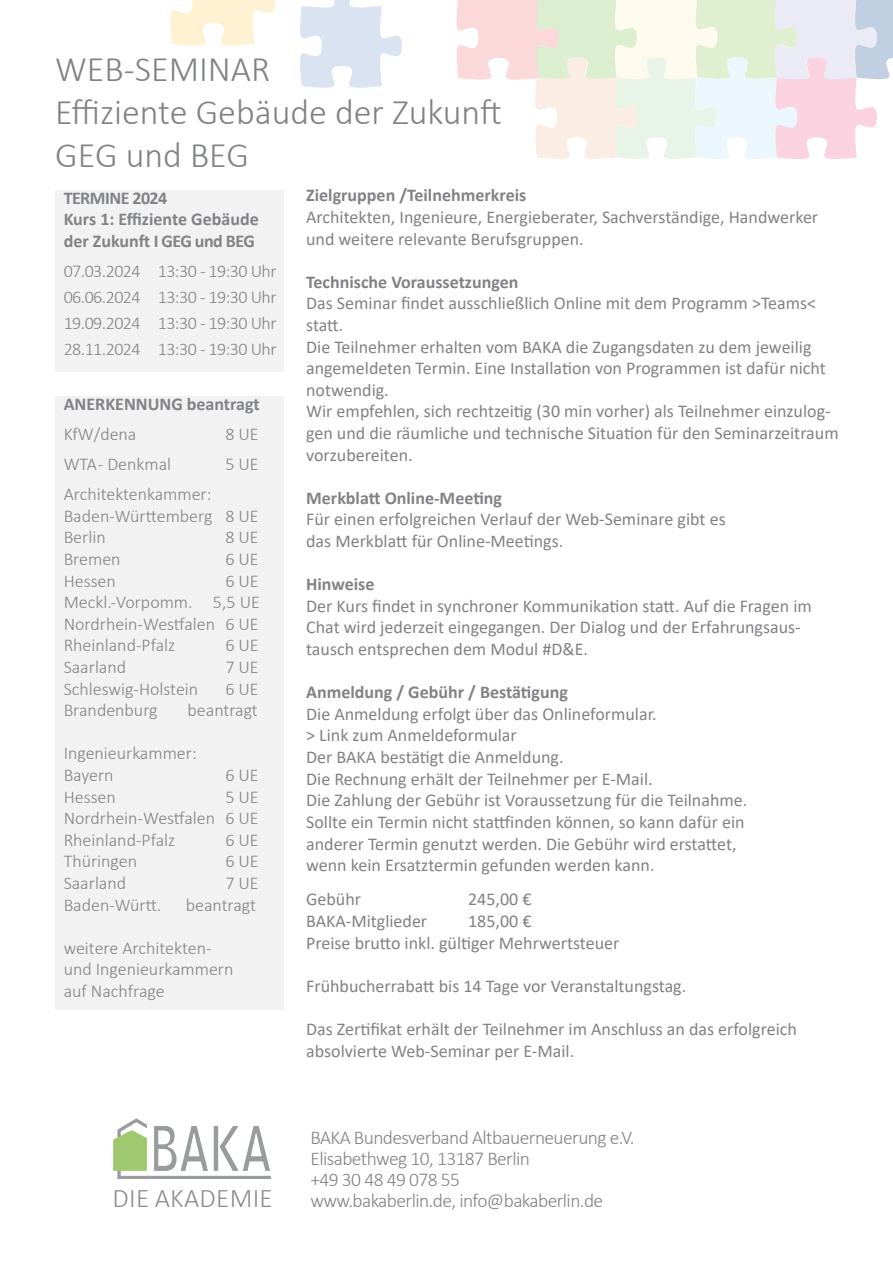
<style>
.page{position:relative;width:893px;height:1263px;background:#fff}
.page>*{position:absolute;margin:0;border:0;box-sizing:border-box;transform-origin:0 0}
.t1{font:300 36px/43.2px "Calibri";color:#808285}
.t2{font:300 27px "Calibri";letter-spacing:.01em;color:#8a8c8f}
.t3{font:300 19.5px/21px "Calibri";letter-spacing:-.03em;color:#808285}
.t4{font:18px/21.6px "Calibri";color:#808285}
.t5{font:300 18px/21.6px "Calibri";color:#808285}
.t6{font:700 18px/21.6px "Calibri";color:#808285}
</style>
<div class="page">
<img style="left:113px;top:1118px;width:158px;height:60px">
<svg style="left:457px;top:0;width:436px;height:159px"></svg>
<svg style="left:300px;top:0;width:102px;height:88px"></svg>
<svg style="left:170px;top:0;width:105px;height:46px"></svg>
<div style="left:55px;top:396px;width:229px;height:614px;background:#f2f2f2"></div>
<div style="left:55px;top:190px;width:229px;height:182px;background:#f2f2f2"></div>
<h1 class="t1" style="left:55px;top:47px;width:448px">WEB-SEMINAR<br>Effiziente Gebäude der Zukunft<br>GEG und BEG</h1>
<p class="t6" style="left:306px;top:184px;width:222px">Zielgruppen /Teilnehmerkreis</p>
<p class="t4" style="left:306px;top:206px;width:514px">Architekten, Ingenieure, Energieberater, Sachverständige, Handwerker und weitere relevante Berufsgruppen.</p>
<p class="t6" style="left:306px;top:271px;width:214px">Technische Voraussetzungen</p>
<p class="t4" style="left:306px;top:292px;width:534px">Das Seminar findet ausschließlich Online mit dem Programm &gt;Teams&lt; statt.<br>Die Teilnehmer erhalten vom BAKA die Zugangsdaten zu dem jeweilig angemeldeten Termin. Eine Installation von Programmen ist dafür nicht notwendig.<br>Wir empfehlen, sich rechtzeitig (30 min vorher) als Teilnehmer einzulog&shy;gen und die räumliche und technische Situation für den Seminarzeitraum vorzubereiten.</p>
<p class="t6" style="left:306px;top:487px;width:197px">Merkblatt Online-Meeting</p>
<p class="t4" style="left:306px;top:508px;width:421px">Für einen erfolgreichen Verlauf der Web-Seminare gibt es das Merkblatt für Online-Meetings.</p>
<p class="t6" style="left:306px;top:573px;width:70px">Hinweise</p>
<p class="t4" style="left:306px;top:595px;width:507px">Der Kurs findet in synchroner Kommunikation statt. Auf die Fragen im<br>Chat wird jederzeit eingegangen. Der Dialog und der Erfahrungsaus&shy;tausch entsprechen dem Modul #D&amp;E.</p>
<p class="t6" style="left:306px;top:681px;width:263px">Anmeldung / Gebühr / Bestätigung</p>
<p class="t4" style="left:306px;top:703px;width:443px">Die Anmeldung erfolgt über das Onlineformular.<br>&gt; Link zum Anmeldeformular<br>Der BAKA bestätigt die Anmeldung.<br>Die Rechnung erhält der Teilnehmer per E-Mail.<br>Die Zahlung der Gebühr ist Voraussetzung für die Teilnahme.<br>Sollte ein Termin nicht stattfinden können, so kann dafür ein anderer Termin genutzt werden. Die Gebühr wird erstattet, wenn kein Ersatztermin gefunden werden kann.</p>
<p class="t4" style="left:306px;top:888px;width:56px">Gebühr</p>
<p class="t4" style="left:468px;top:888px;width:65px">245,00 €</p>
<p class="t4" style="left:306px;top:910px;width:123px">BAKA-Mitglieder</p>
<p class="t6" style="left:64px;top:187px;width:197px">TERMINE 2024<br>Kurs 1: Effiziente Gebäude der Zukunft I GEG und BEG</p>
<p class="t5" style="left:64px;top:258px;width:214px;line-height:25.8px;text-align:justify">07.03.2024 13:30 - 19:30 Uhr 06.06.2024 13:30 - 19:30 Uhr 19.09.2024 13:30 - 19:30 Uhr 28.11.2024 13:30 - 19:30 Uhr</p>
<p class="t6" style="left:64px;top:393px;width:198px">ANERKENNUNG beantragt</p>
<p class="t5" style="left:64px;top:423px;width:74px">KfW/dena</p>
<p class="t5" style="left:225px;top:423px;width:35px">8 UE</p>
<p class="t5" style="left:64px;top:453px;width:109px">WTA - Denkmal</p>
<p class="t5" style="left:225px;top:453px;width:35px">5 UE</p>
<p class="t5" style="left:64px;top:483px;width:197px">Architektenkammer:<br>Baden-Württemberg 8 UE<br>Berlin</p>
<p class="t5" style="left:225px;top:526px;width:35px">8 UE</p>
<p class="t5" style="left:64px;top:548px;width:58px">Bremen</p>
<p class="t5" style="left:225px;top:548px;width:35px">6 UE</p>
<p class="t5" style="left:64px;top:570px;width:54px">Hessen</p>
<p class="t5" style="left:64px;top:570px;width:198px;text-align:justify;text-indent:162px">6 UE Meckl.-Vorpomm. 5,5 UE Nordrhein-Westfalen 6 UE Rheinland-Pfalz</p>
<p class="t5" style="left:225px;top:634px;width:35px">6 UE</p>
<p class="t5" style="left:64px;top:656px;width:64px">Saarland</p>
<p class="t5" style="left:225px;top:656px;width:35px">7 UE</p>
<p class="t5" style="left:64px;top:678px;width:136px">Schleswig-Holstein</p>
<p class="t5" style="left:225px;top:678px;width:35px">6 UE</p>
<p class="t5" style="left:64px;top:699px;width:95px">Brandenburg</p>
<p class="t5" style="left:188px;top:699px;width:72px">beantragt</p>
<p class="t5" style="left:64px;top:742px;width:135px">Ingenieurkammer:<br>Bayern</p>
<p class="t5" style="left:225px;top:764px;width:35px">6 UE</p>
<p class="t5" style="left:64px;top:786px;width:54px">Hessen</p>
<p class="t5" style="left:64px;top:786px;width:197px;text-align:justify;text-indent:162px">5 UE Nordrhein-Westfalen 6 UE Rheinland-Pfalz</p>
<p class="t5" style="left:225px;top:829px;width:35px">6 UE</p>
<p class="t5" style="left:64px;top:850px;width:75px">Thüringen</p>
<p class="t5" style="left:225px;top:850px;width:35px">6 UE</p>
<p class="t5" style="left:64px;top:872px;width:64px">Saarland</p>
<p class="t5" style="left:225px;top:872px;width:35px">7 UE</p>
<p class="t5" style="left:64px;top:894px;width:99px">Baden-Württ.</p>
<p class="t5" style="left:186px;top:894px;width:72px">beantragt</p>
<p class="t5" style="left:64px;top:937px;width:171px">weitere Architekten&shy;und Ingenieurkammern auf Nachfrage</p>
<p class="t4" style="left:306px;top:910px;width:315px;text-indent:162px">185,00 €<br>Preise brutto inkl. gültiger Mehrwertsteuer</p>
<p class="t4" style="left:306px;top:975px;width:382px">Frühbucherrabatt bis 14 Tage vor Veranstaltungstag.</p>
<p class="t4" style="left:306px;top:1018px;width:492px">Das Zertifikat erhält der Teilnehmer im Anschluss an das erfolgreich absolvierte Web-Seminar per E-Mail.</p>
<p class="t3" style="left:310px;top:1127px;width:326px">BAKA Bundesverband Altbauerneuerung e.V.<br>Elisabethweg 10, 13187 Berlin<br>+49 30 48 49 078 55</p>
<h2 class="t2" style="left:113px;top:1181px;width:162px">DIE AKADEMIE</h2>
<p class="t3" style="left:310px;top:1190px;width:294px">www.bakaberlin.de, info@bakaberlin.de</p>
</div>
